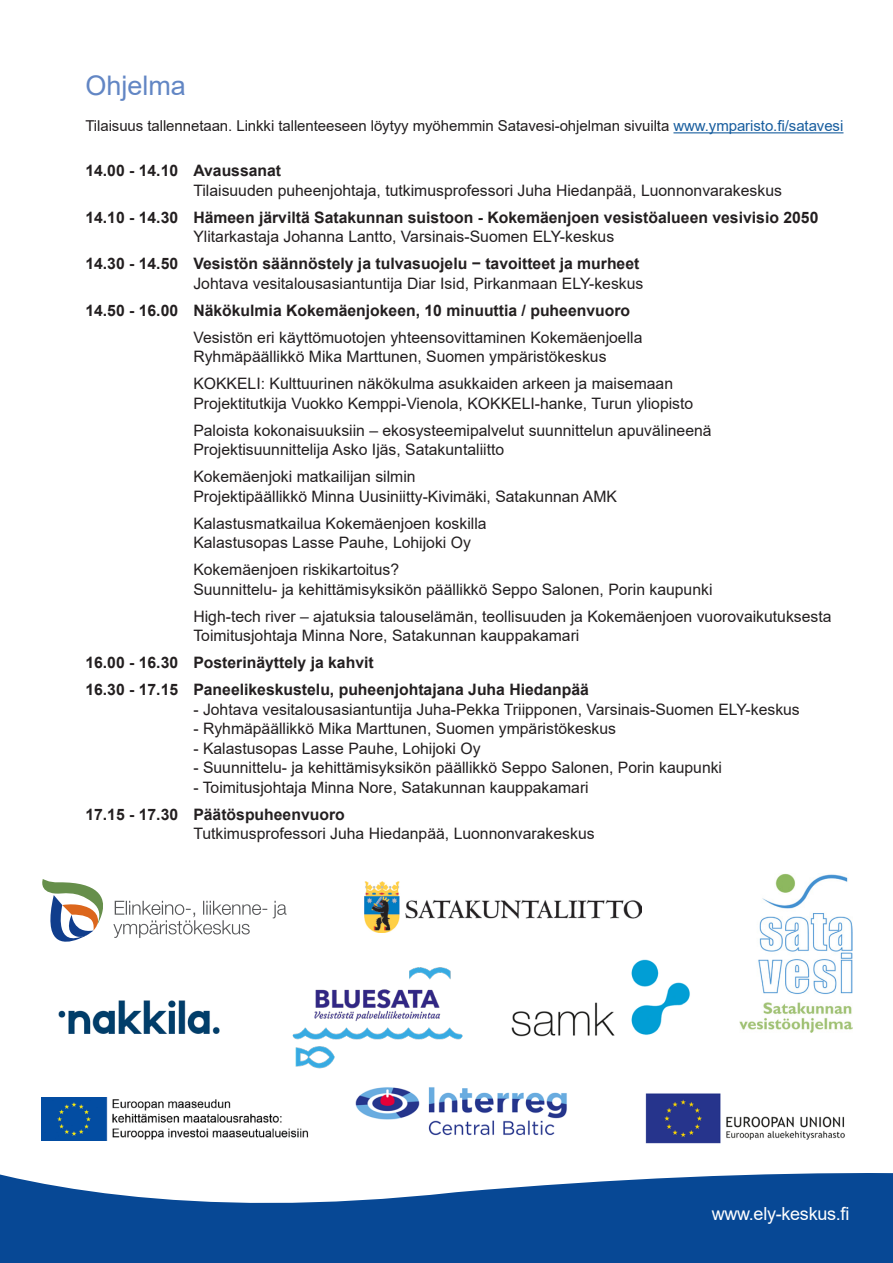
<style>
.page{position:relative;width:893px;height:1263px;background:#fff}
.page>*{position:absolute;margin:0;border:0;box-sizing:border-box;transform-origin:0 0}
.t1{font:27px "Arial";color:#6286c4}
.t2{font:18px "Arial";letter-spacing:-.015em;color:#fff}
.t3{font:15.75px/19.5px "Arial";color:#231f20}
.t4{font:700 15.75px/27px "Arial";color:#231f20}
.t5{font:15px "Arial";letter-spacing:-.005em;color:#231f20}
.s1{color:#175d9e}
</style>
<div class="page">
<svg style="left:0;top:1173px;width:893px;height:90px;fill:#074895"></svg>
<svg style="left:273px;top:901px;width:14px;height:17px"></svg>
<svg style="left:113px;top:901px;width:154px;height:37px"></svg>
<svg style="left:42px;top:879px;width:61px;height:63px"></svg>
<img style="left:511px;top:959px;width:179px;height:78px">
<img style="left:740px;top:874px;width:112px;height:159px">
<img style="left:292px;top:967px;width:171px;height:102px">
<img style="left:355px;top:1087px;width:212px;height:49px">
<img style="left:58px;top:1000px;width:162px;height:33px">
<img style="left:364px;top:882px;width:278px;height:50px">
<img style="left:645px;top:1093px;width:200px;height:51px">
<img style="left:42px;top:1097px;width:267px;height:44px">
<hr style="left:673px;top:132px;width:170px;height:1px;background:#175d9e">
<h1 class="t1" style="left:85px;top:67px;width:102px">Ohjelma</h1>
<p class="t5" style="left:85px;top:116px;width:759px">Tilaisuus tallennetaan. Linkki tallenteeseen löytyy myöhemmin Satavesi-ohjelman sivuilta <span class="s1">www.ymparisto.fi/satavesi</span></p>
<p class="t4" style="left:85px;top:157px;width:197px">14.00 - 14.10 Avaussanat</p>
<p class="t3" style="left:193px;top:180px;width:590px">Tilaisuuden puheenjohtaja, tutkimusprofessori Juha Hiedanpää, Luonnonvarakeskus</p>
<p class="t4" style="left:85px;top:204px;width:734px">14.10 - 14.30 Hämeen järviltä Satakunnan suistoon - Kokemäenjoen vesistöalueen vesivisio 2050</p>
<p class="t3" style="left:193px;top:227px;width:422px">Ylitarkastaja Johanna Lantto, Varsinais-Suomen ELY-keskus</p>
<p class="t4" style="left:85px;top:250px;width:555px">14.30 - 14.50 Vesistön säännöstely ja tulvasuojelu − tavoitteet ja murheet</p>
<p class="t3" style="left:193px;top:273px;width:451px">Johtava vesitalousasiantuntija Diar Isid, Pirkanmaan ELY-keskus</p>
<p class="t4" style="left:85px;top:297px;width:546px">14.50 - 16.00 Näkökulmia Kokemäenjokeen, 10 minuuttia / puheenvuoro</p>
<p class="t3" style="left:193px;top:327px;width:451px">Vesistön eri käyttömuotojen yhteensovittaminen Kokemäenjoella<br>Ryhmäpäällikkö Mika Marttunen, Suomen ympäristökeskus</p>
<p class="t3" style="left:193px;top:374px;width:501px">KOKKELI: Kulttuurinen näkökulma asukkaiden arkeen ja maisemaan<br>Projektitutkija Vuokko Kemppi-Vienola, KOKKELI-hanke, Turun yliopisto</p>
<p class="t3" style="left:193px;top:420px;width:520px">Paloista kokonaisuuksiin – ekosysteemipalvelut suunnittelun apuvälineenä<br>Projektisuunnittelija Asko Ijäs, Satakuntaliitto</p>
<p class="t3" style="left:193px;top:467px;width:425px">Kokemäenjoki matkailijan silmin<br>Projektipäällikkö Minna Uusiniitty-Kivimäki, Satakunnan AMK</p>
<p class="t3" style="left:193px;top:513px;width:295px">Kalastusmatkailua Kokemäenjoen koskilla<br>Kalastusopas Lasse Pauhe, Lohijoki Oy</p>
<p class="t3" style="left:193px;top:560px;width:521px">Kokemäenjoen riskikartoitus?<br>Suunnittelu- ja kehittämisyksikön päällikkö Seppo Salonen, Porin kaupunki</p>
<p class="t3" style="left:193px;top:606px;width:640px">High-tech river – ajatuksia talouselämän, teollisuuden ja Kokemäenjoen vuorovaikutuksesta<br>Toimitusjohtaja Minna Nore, Satakunnan kauppakamari</p>
<p class="t4" style="left:85px;top:649px;width:505px">16.00 - 16.30 Posterinäyttely ja kahvit<br>16.30 - 17.15 Paneelikeskustelu, puheenjohtajana Juha Hiedanpää</p>
<p class="t3" style="left:193px;top:699px;width:608px">- Johtava vesitalousasiantuntija Juha-Pekka Triipponen, Varsinais-Suomen ELY-keskus</p>
<p class="t3" style="left:193px;top:719px;width:424px">- Ryhmäpäällikkö Mika Marttunen, Suomen ympäristökeskus</p>
<p class="t3" style="left:193px;top:738px;width:289px">- Kalastusopas Lasse Pauhe, Lohijoki Oy</p>
<p class="t3" style="left:193px;top:758px;width:530px">- Suunnittelu- ja kehittämisyksikön päällikkö Seppo Salonen, Porin kaupunki</p>
<p class="t3" style="left:193px;top:777px;width:397px">- Toimitusjohtaja Minna Nore, Satakunnan kauppakamari</p>
<p class="t4" style="left:85px;top:801px;width:261px">17.15 - 17.30 Päätöspuheenvuoro</p>
<p class="t3" style="left:193px;top:824px;width:403px">Tutkimusprofessori Juha Hiedanpää, Luonnonvarakeskus</p>
<p class="t2" style="left:712px;top:1201px;width:139px">www.ely-keskus.fi</p>
</div>
